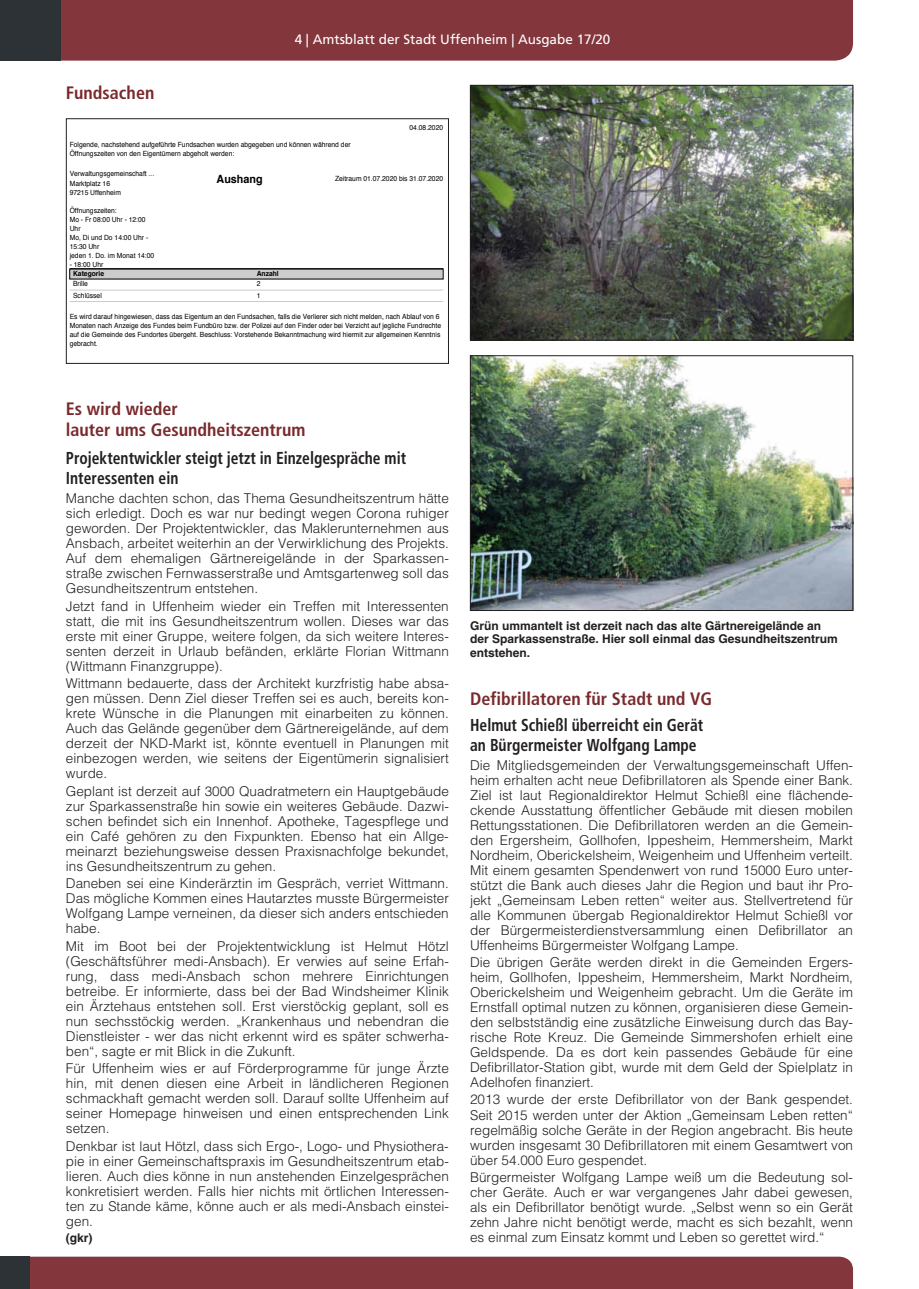
<style>
.page{position:relative;width:919px;height:1289px;background:#fff}
.page>*{position:absolute;margin:0;border:0;box-sizing:border-box;transform-origin:0 0}
.t1{font:700 condensed 18px/21px "Frutiger LT";color:#7a2a2d}
.t2{font:700 condensed 17.25px/19.5px "Frutiger LT";color:#231f20;scale:.9 1}
.t3{font:300 13.5px/15px "Helvetica LT";color:#231f20;text-align:justify}
.t4{font:13.5px "Frutiger LT";color:#fff}
.t5{font:700 12px/13.5px "Helvetica LT";color:#231f20}
.t6{font:700 11.4px "Helvetica";color:#000;scale:.94 1}
.t7{font:7.2px/9px "Helvetica";color:#000;scale:.94 1}
.t8{font:700 7.2px "Helvetica";color:#000;scale:.94 1}
</style>
<div class="page">
<div style="left:30px;top:1256px;width:823px;height:32px;background:#83363c"></div>
<div style="left:0;top:1256px;width:30px;height:32px;background:#2c3235"></div>
<div style="left:61px;top:0;width:792px;height:61px;background:#83363c"></div>
<div style="left:0;top:0;width:61px;height:61px;background:#2c3235"></div>
<img style="left:472px;top:87px;width:379px;height:251px">
<div style="left:470px;top:85px;width:383px;height:255px;border:1px solid #231f20"></div>
<img style="left:472px;top:357px;width:379px;height:251px">
<div style="left:470px;top:355px;width:383px;height:255px;border:1px solid #231f20"></div>
<hr style="left:70px;top:268px;width:373px;height:1px;background:#000">
<div style="left:70px;top:269px;width:373px;height:10px;background:#ccc"></div>
<hr style="left:70px;top:290px;width:373px;height:1px;background:#ccc">
<hr style="left:70px;top:301px;width:373px;height:1px;background:#ccc">
<div style="left:66px;top:118px;width:383px;height:246px;border:1px solid #231f20"></div>
<h1 class="t1" style="left:66px;top:82px;width:90px">Fundsachen</h1>
<p class="t4" style="left:295px;top:32px;width:317px">4 | Amtsblatt der Stadt Uffenheim | Ausgabe 17/20</p>
<p class="t7" style="left:409px;top:123px;width:37px">04.08.2020</p>
<p class="t7" style="left:70px;top:140px;width:300px">Folgende, nachstehend aufgeführte Fundsachen wurden abgegeben und können während der<br>Öffnungszeiten von den Eigentümern abgeholt werden:</p>
<p class="t7" style="left:70px;top:169px;width:91px">Verwaltungsgemeinschaft ...</p>
<p class="t7" style="left:70px;top:179px;width:44px">Marktplatz 16</p>
<p class="t6" style="left:216px;top:175px;width:50px">Aushang</p>
<p class="t7" style="left:70px;top:188px;width:56px">97215 Uffenheim</p>
<p class="t7" style="left:70px;top:206px;width:91px">Öffnungszeiten:<br>Mo - Fr 08:00 Uhr - 12:00<br>Uhr<br>Mo, Di und Do 14:00 Uhr -<br>15:30 Uhr<br>jeden 1. Do. im Monat 14:00</p>
<p class="t7" style="left:70px;top:260px;width:37px">- 18:00 Uhr</p>
<p class="t7" style="left:335px;top:174px;width:116px">Zeitraum 01.07.2020 bis 31.07.2020</p>
<p class="t8" style="left:73px;top:271px;width:34px">Kategorie</p>
<p class="t8" style="left:257px;top:271px;width:25px">Anzahl</p>
<p class="t7" style="left:73px;top:279px;width:17px">Brille</p>
<p class="t7" style="left:257px;top:279px;width:5px">2</p>
<p class="t7" style="left:73px;top:291px;width:32px">Schlüssel</p>
<p class="t7" style="left:257px;top:291px;width:5px">1</p>
<p class="t7" style="left:70px;top:312px;width:396px">Es wird darauf hingewiesen, dass das Eigentum an den Fundsachen, falls die Verlierer sich nicht melden, nach Ablauf von 6<br>Monaten nach Anzeige des Fundes beim Fundbüro bzw. der Polizei auf den Finder oder bei Verzicht auf jegliche Fundrechte auf die Gemeinde des Fundortes übergeht. Beschluss: Vorstehende Bekanntmachung wird hiermit zur allgemeinen Kenntnis gebracht.</p>
<h1 class="t1" style="left:66px;top:398px;width:241px">Es wird wieder<br>lauter ums Gesundheitszentrum</h1>
<p class="t2" style="left:66px;top:448px;width:379px">Projektentwickler steigt jetzt in Einzelgespräche mit<br>Interessenten ein</p>
<p class="t3" style="left:66px;top:491px;width:384px">Manche dachten schon, das Thema Gesundheitszentrum hätte sich erledigt. Doch es war nur bedingt wegen Corona ruhiger geworden. Der Projektentwickler, das Maklerunternehmen aus Ansbach, arbeitet weiterhin an der Verwirklichung des Projekts.<br>Auf dem ehemaligen Gärtnereigelände in der Sparkassen&shy;straße zwischen Fernwasserstraße und Amtsgartenweg soll das Gesundheitszentrum entstehen.</p>
<p class="t3" style="left:66px;top:598px;width:384px">Jetzt fand in Uffenheim wieder ein Treffen mit Interessenten statt, die mit ins Gesundheitszentrum wollen. Dieses war das erste mit einer Gruppe, weitere folgen, da sich weitere Interes&shy;senten derzeit in Urlaub befänden, erklärte Florian Wittmann (Wittmann Finanzgruppe).</p>
<p class="t3" style="left:66px;top:676px;width:384px">Wittmann bedauerte, dass der Architekt kurzfristig habe absa&shy;gen müssen. Denn Ziel dieser Treffen sei es auch, bereits kon&shy;krete Wünsche in die Planungen mit einarbeiten zu können.<br>Auch das Gelände gegenüber dem Gärtnereigelände, auf dem derzeit der NKD-Markt ist, könnte eventuell in Planungen mit einbezogen werden, wie seitens der Eigentümerin signalisiert wurde.</p>
<p class="t3" style="left:66px;top:783px;width:384px">Geplant ist derzeit auf 3000 Quadratmetern ein Hauptgebäude zur Sparkassenstraße hin sowie ein weiteres Gebäude. Dazwi&shy;schen befindet sich ein Innenhof. Apotheke, Tagespflege und ein Café gehören zu den Fixpunkten. Ebenso hat ein Allge&shy;meinarzt beziehungsweise dessen Praxisnachfolge bekundet, ins Gesundheitszentrum zu gehen.</p>
<p class="t3" style="left:66px;top:876px;width:384px">Daneben sei eine Kinderärztin im Gespräch, verriet Wittmann.<br>Das mögliche Kommen eines Hautarztes musste Bürgermeister Wolfgang Lampe verneinen, da dieser sich anders entschieden habe.</p>
<p class="t3" style="left:66px;top:938px;width:384px">Mit im Boot bei der Projektentwicklung ist Helmut Hötzl (Geschäftsführer medi-Ansbach). Er verwies auf seine Erfah&shy;rung, dass medi-Ansbach schon mehrere Einrichtungen betreibe. Er informierte, dass bei der Bad Windsheimer Klinik ein Ärztehaus entstehen soll. Erst vierstöckig geplant, soll es nun sechsstöckig werden. „Krankenhaus und nebendran die Dienstleister - wer das nicht erkennt wird es später schwerha&shy;ben“, sagte er mit Blick in die Zukunft.</p>
<p class="t3" style="left:66px;top:1061px;width:384px">Für Uffenheim wies er auf Förderprogramme für junge Ärzte hin, mit denen diesen eine Arbeit in ländlicheren Regionen schmackhaft gemacht werden soll. Darauf sollte Uffenheim auf seiner Homepage hinweisen und einen entsprechenden Link setzen.</p>
<p class="t3" style="left:66px;top:1138px;width:384px">Denkbar ist laut Hötzl, dass sich Ergo-, Logo- und Physiothera&shy;pie in einer Gemeinschaftspraxis im Gesundheitszentrum etab&shy;lieren. Auch dies könne in nun anstehenden Einzelgesprächen konkretisiert werden. Falls hier nichts mit örtlichen Interessen&shy;ten zu Stande käme, könne auch er als medi-Ansbach einstei&shy;gen.</p>
<p class="t5" style="left:66px;top:1230px;width:28px">(gkr)</p>
<p class="t5" style="left:470px;top:618px;width:369px">Grün ummantelt ist derzeit nach das alte Gärtnereigelände an der Sparkassenstraße. Hier soll einmal das Gesundheitszentrum entstehen.</p>
<h1 class="t1" style="left:470px;top:688px;width:243px">Defibrillatoren für Stadt und VG</h1>
<p class="t2" style="left:470px;top:715px;width:260px">Helmut Schießl überreicht ein Gerät an Bürgermeister Wolfgang Lampe</p>
<p class="t3" style="left:470px;top:757px;width:384px">Die Mitgliedsgemeinden der Verwaltungsgemeinschaft Uffen&shy;heim erhalten acht neue Defibrillatoren als Spende einer Bank.<br>Ziel ist laut Regionaldirektor Helmut Schießl eine flächende&shy;ckende Ausstattung öffentlicher Gebäude mit diesen mobilen Rettungsstationen. Die Defibrillatoren werden an die Gemein&shy;den Ergersheim, Gollhofen, Ippesheim, Hemmersheim, Markt Nordheim, Oberickelsheim, Weigenheim und Uffenheim verteilt.<br>Mit einem gesamten Spendenwert von rund 15000 Euro unter&shy;stützt die Bank auch dieses Jahr die Region und baut ihr Pro&shy;jekt „Gemeinsam Leben retten“ weiter aus. Stellvertretend für alle Kommunen übergab Regionaldirektor Helmut Schießl vor der Bürgermeisterdienstversammlung einen Defibrillator an Uffenheims Bürgermeister Wolfgang Lampe.</p>
<p class="t3" style="left:470px;top:954px;width:384px">Die übrigen Geräte werden direkt in die Gemeinden Ergers&shy;heim, Gollhofen, Ippesheim, Hemmersheim, Markt Nordheim, Oberickelsheim und Weigenheim gebracht. Um die Geräte im Ernstfall optimal nutzen zu können, organisieren diese Gemein&shy;den selbstständig eine zusätzliche Einweisung durch das Bay&shy;rische Rote Kreuz. Die Gemeinde Simmershofen erhielt eine Geldspende. Da es dort kein passendes Gebäude für eine Defibrillator-Station gibt, wurde mit dem Geld der Spielplatz in Adelhofen finanziert.</p>
<p class="t3" style="left:470px;top:1092px;width:384px">2013 wurde der erste Defibrillator von der Bank gespendet.<br>Seit 2015 werden unter der Aktion „Gemeinsam Leben retten“ regelmäßig solche Geräte in der Region angebracht. Bis heute wurden insgesamt 30 Defibrillatoren mit einem Gesamtwert von über 54.000 Euro gespendet.</p>
<p class="t3" style="left:470px;top:1169px;width:384px">Bürgermeister Wolfgang Lampe weiß um die Bedeutung sol&shy;cher Geräte. Auch er war vergangenes Jahr dabei gewesen, als ein Defibrillator benötigt wurde. „Selbst wenn so ein Gerät zehn Jahre nicht benötigt werde, macht es sich bezahlt, wenn es einmal zum Einsatz kommt und Leben so gerettet wird.“</p>
</div>
